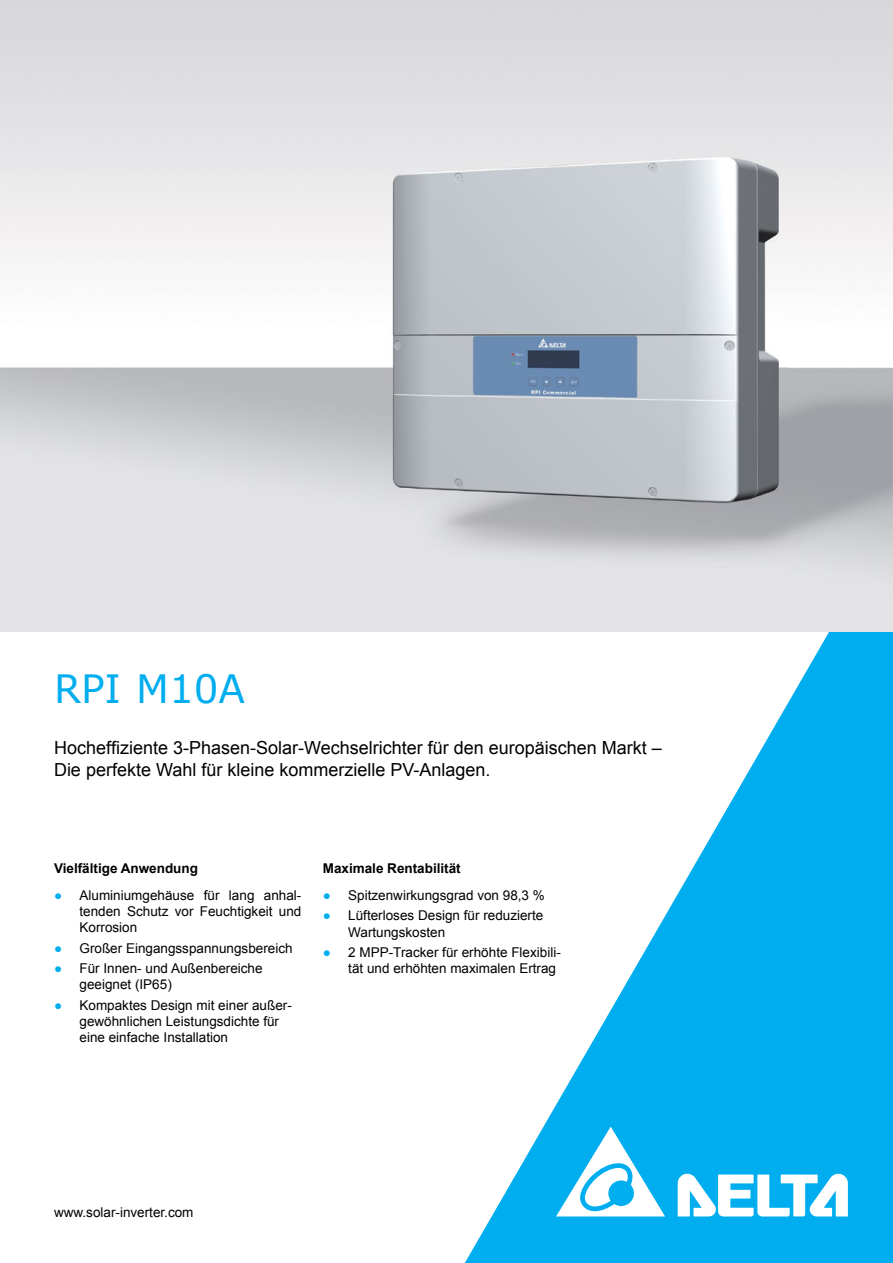
<style>
.page{position:relative;width:893px;height:1263px;background:#fff}
.page>*{position:absolute;margin:0;border:0;box-sizing:border-box;transform-origin:0 0}
.t1{font:39px "Verdana";color:#00aeef}
.t2{font:18px/21.6px "Arial";color:#000}
.t3{font:13.5px/16.2px "Arial";color:#000}
.t4{font:700 13.5px "Arial";color:#000}
.s1{color:#00aeef}
</style>
<div class="page">
<svg style="left:465px;top:631px;width:428px;height:632px;fill:#00aeef"></svg>
<svg style="left:678px;top:1174px;width:170px;height:42px"></svg>
<svg style="left:556px;top:1126px;width:109px;height:90px"></svg>
<img style="left:0;top:0;width:893px;height:631px">
<h1 class="t1" style="left:54px;top:662px;width:193px">RPI M10A</h1>
<h2 class="t2" style="left:54px;top:737px;width:609px">Hocheffiziente 3-Phasen-Solar-Wechselrichter für den europäischen Markt –<br>Die perfekte Wahl für kleine kommerzielle PV-Anlagen.</h2>
<p class="t4" style="left:54px;top:859px;width:146px">Vielfältige Anwendung</p>
<p class="t3" style="left:80px;top:887px;width:223px;text-align:justify;text-indent:-26px"><span class="s1">●</span> Aluminiumgehäuse für lang anhal&shy;tenden Schutz vor Feuchtigkeit und Korrosion</p>
<p class="t3" style="left:54px;top:940px;width:240px"><span class="s1">●</span> Großer Eingangsspannungsbereich</p>
<p class="t3" style="left:80px;top:960px;width:185px;text-indent:-26px"><span class="s1">●</span> Für Innen- und Außenbereiche geeignet (IP65)</p>
<p class="t3" style="left:80px;top:997px;width:214px;text-indent:-26px"><span class="s1">●</span> Kompaktes Design mit einer außer&shy;gewöhnlichen Leistungsdichte für eine einfache Installation</p>
<p class="t4" style="left:323px;top:859px;width:140px">Maximale Rentabilität</p>
<p class="t3" style="left:323px;top:887px;width:224px"><span class="s1">●</span> Spitzenwirkungsgrad von 98,3 %</p>
<p class="t3" style="left:348px;top:907px;width:197px;text-indent:-26px"><span class="s1">●</span> Lüfterloses Design für reduzierte<br>Wartungskosten</p>
<p class="t3" style="left:348px;top:944px;width:214px;text-indent:-26px"><span class="s1">●</span> 2 MPP-Tracker für erhöhte Flexibili&shy;tät und erhöhten maximalen Ertrag</p>
<p class="t3" style="left:54px;top:1204px;width:141px">www.solar-inverter.com</p>
</div>
